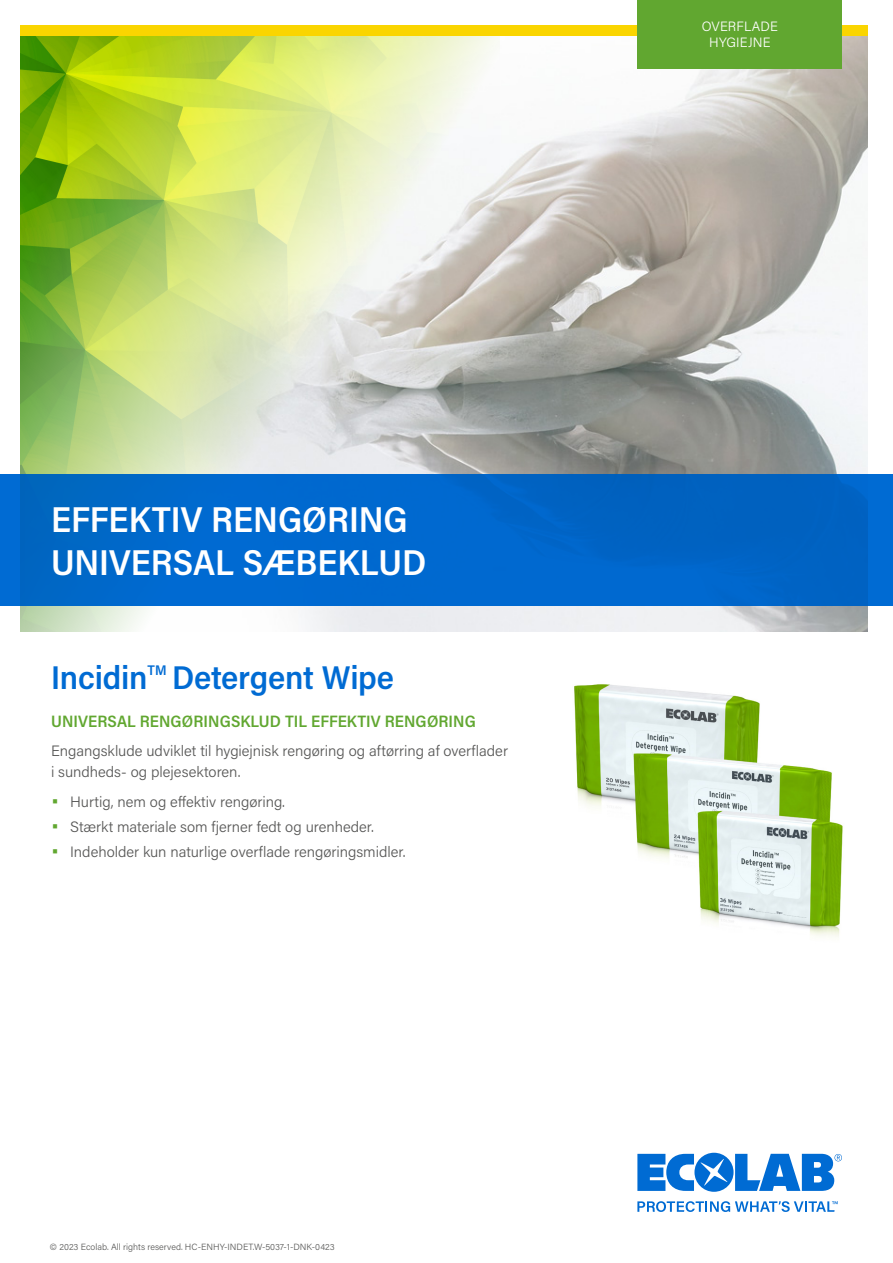
<style>
.page{position:relative;width:893px;height:1263px;background:#fff}
.page>*{position:absolute;margin:0;border:0;box-sizing:border-box;transform-origin:0 0}
.t1{font:600 36px/43.2px "Acumin Pro Semi Cond";color:#fff}
.t2{font:600 33px "Acumin Pro Semi Cond";letter-spacing:-.005em;color:#006bd3}
.t3{font:600 16.5px "Acumin Pro Semi Cond";letter-spacing:.005em;color:#61a730}
.t4{font:300 15px/21px "Acumin Pro";color:#575756}
.t5{font:600 13.95px "Acumin Pro Semi Cond";color:#006bd3}
.t6{font:300 13.5px/16.5px "Acumin Pro";letter-spacing:.01em;color:#fff;text-align:center}
.t7{font:300 9px "Acumin Pro";color:#575756}
.s1{font-size:22.5px;color:#61a730}
</style>
<div class="page">
<img style="left:500px;top:36px;width:367px;height:595px">
<img style="left:20px;top:36px;width:480px;height:595px">
<div style="left:20px;top:26px;width:847px;height:10px;background:#fad500"></div>
<div style="left:638px;top:0;width:204px;height:68px;background:#61a730"></div>
<div style="left:0;top:474px;width:893px;height:132px;background:linear-gradient(to right,#006ace,#0064c6)"></div>
<svg style="left:637px;top:1153px;width:205px;height:39px"></svg>
<svg style="left:637px;top:1201px;width:201px;height:11px"></svg>
<img style="left:574px;top:684px;width:269px;height:253px">
<h1 class="t1" style="left:51px;top:496px;width:377px">EFFEKTIV RENGØRING<br>UNIVERSAL SÆBEKLUD</h1>
<h2 class="t2" style="left:51px;top:654px;width:98px">Incidin</h2>
<p class="t5" style="left:148px;top:660px;width:21px">TM</p>
<h2 class="t2" style="left:172px;top:654px;width:223px">Detergent Wipe</h2>
<p class="t3" style="left:51px;top:709px;width:426px">UNIVERSAL RENGØRINGSKLUD TIL EFFEKTIV RENGØRING</p>
<p class="t4" style="left:51px;top:740px;width:458px">Engangsklude udviklet til hygiejnisk rengøring og aftørring af overflader i sundheds- og plejesektoren.</p>
<p class="t4" style="left:51px;top:790px;width:236px"><span class="s1">•</span> Hurtig, nem og effektiv rengøring.</p>
<p class="t4" style="left:51px;top:815px;width:324px"><span class="s1">•</span> Stærkt materiale som fjerner fedt og urenheder.</p>
<p class="t4" style="left:51px;top:841px;width:356px"><span class="s1">•</span> Indeholder kun naturlige overflade rengøringsmidler.</p>
<p class="t7" style="left:50px;top:1240px;width:286px">© 2023 Ecolab. All rights reserved. HC-ENHY-INDET.W-5037-1-DNK-0423</p>
<p class="t6" style="left:702px;top:17px;width:78px">OVERFLADE<br>HYGIEJNE</p>
</div>
